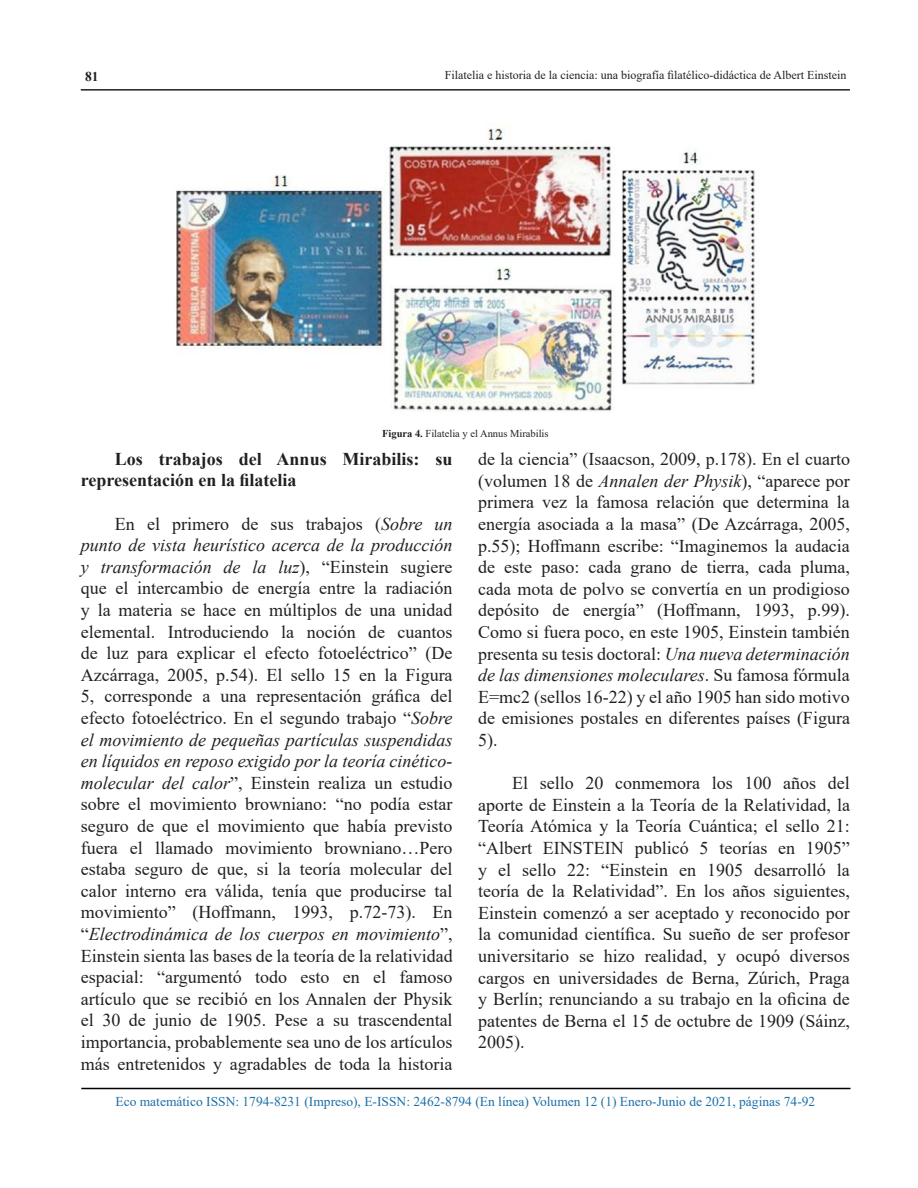
<style>
.page{position:relative;width:918px;height:1188px;background:#fff}
.page>*{position:absolute;margin:0;border:0;box-sizing:border-box;transform-origin:0 0}
.t1{font:18px/21.6px "Times New Roman";color:#231f20;text-align:justify}
.t2{font:700 18px/21.6px "Times New Roman";color:#231f20}
.t3{font:13.5px "Times New Roman";color:#1c6fa7}
.t4{font:700 13.5px "Times New Roman";color:#231f20}
.t5{font:12px "Times New Roman";color:#231f20}
.t6{font:10.5px "Times New Roman";color:#231f20}
.s1{font-weight:700}
.s2{font-style:italic}
</style>
<div class="page">
<hr style="left:81px;top:1088px;width:769px;height:1px;background:#000001">
<hr style="left:81px;top:89px;width:769px;height:2px;background:#231f20">
<img style="left:176px;top:123px;width:579px;height:289px">
<p class="t4" style="left:85px;top:67px;width:15px">81</p>
<p class="t5" style="left:445px;top:66px;width:403px">Filatelia e historia de la ciencia: una biografía filatélico-didáctica de Albert Einstein</p>
<p class="t6" style="left:382px;top:426px;width:168px"><span class="s1">Figura 4.</span> Filatelia y el Annus Mirabilis</p>
<p class="t2" style="left:81px;top:448px;width:373px;text-indent:34px">Los trabajos del Annus Mirabilis: su representación en la filatelia</p>
<p class="t1" style="left:81px;top:512px;width:373px;text-indent:34px">En el primero de sus trabajos (<span class="s2">Sobre un punto de vista heurístico acerca de la producción y transformación de la luz</span>), “Einstein sugiere que el intercambio de energía entre la radiación y la materia se hace en múltiplos de una unidad elemental. Introduciendo la noción de cuantos de luz para explicar el efecto fotoeléctrico” (De Azcárraga, 2005, p.54). El sello 15 en la Figura 5, corresponde a una representación gráfica del efecto fotoeléctrico. En el segundo trabajo “<span class="s2">Sobre el movimiento de pequeñas partículas suspendidas en líquidos en reposo exigido por la teoría cinético&shy;molecular del calor</span>”, Einstein realiza un estudio sobre el movimiento browniano: “no podía estar seguro de que el movimiento que había previsto fuera el llamado movimiento browniano…Pero estaba seguro de que, si la teoría molecular del calor interno era válida, tenía que producirse tal movimiento” (Hoffmann, 1993, p.72-73). En “<span class="s2">Electrodinámica de los cuerpos en movimiento</span>”, Einstein sienta las bases de la teoría de la relatividad espacial: “argumentó todo esto en el famoso artículo que se recibió en los Annalen der Physik el 30 de junio de 1905. Pese a su trascendental importancia, probablemente sea uno de los artículos más entretenidos y agradables de toda la historia</p>
<p class="t1" style="left:478px;top:448px;width:373px">de la ciencia” (Isaacson, 2009, p.178). En el cuarto (volumen 18 de <span class="s2">Annalen der Physik</span>), “aparece por primera vez la famosa relación que determina la energía asociada a la masa” (De Azcárraga, 2005, p.55); Hoffmann escribe: “Imaginemos la audacia de este paso: cada grano de tierra, cada pluma, cada mota de polvo se convertía en un prodigioso depósito de energía” (Hoffmann, 1993, p.99).<br>Como si fuera poco, en este 1905, Einstein también presenta su tesis doctoral: <span class="s2">Una nueva determinación de las dimensiones moleculares</span>. Su famosa fórmula E=mc2 (sellos 16-22) y el año 1905 han sido motivo de emisiones postales en diferentes países (Figura 5).</p>
<p class="t1" style="left:478px;top:772px;width:373px;text-indent:34px">El sello 20 conmemora los 100 años del aporte de Einstein a la Teoría de la Relatividad, la Teoría Atómica y la Teoría Cuántica; el sello 21: “Albert EINSTEIN publicó 5 teorías en 1905” y el sello 22: “Einstein en 1905 desarrolló la teoría de la Relatividad”. En los años siguientes, Einstein comenzó a ser aceptado y reconocido por la comunidad científica. Su sueño de ser profesor universitario se hizo realidad, y ocupó diversos cargos en universidades de Berna, Zúrich, Praga y Berlín; renunciando a su trabajo en la oficina de patentes de Berna el 15 de octubre de 1909 (Sáinz, 2005).</p>
<p class="t3" style="left:115px;top:1092px;width:701px">Eco matemático ISSN: 1794-8231 (Impreso), E-ISSN: 2462-8794 (En línea) Volumen 12 (1) Enero-Junio de 2021, páginas 74-92</p>
</div>
